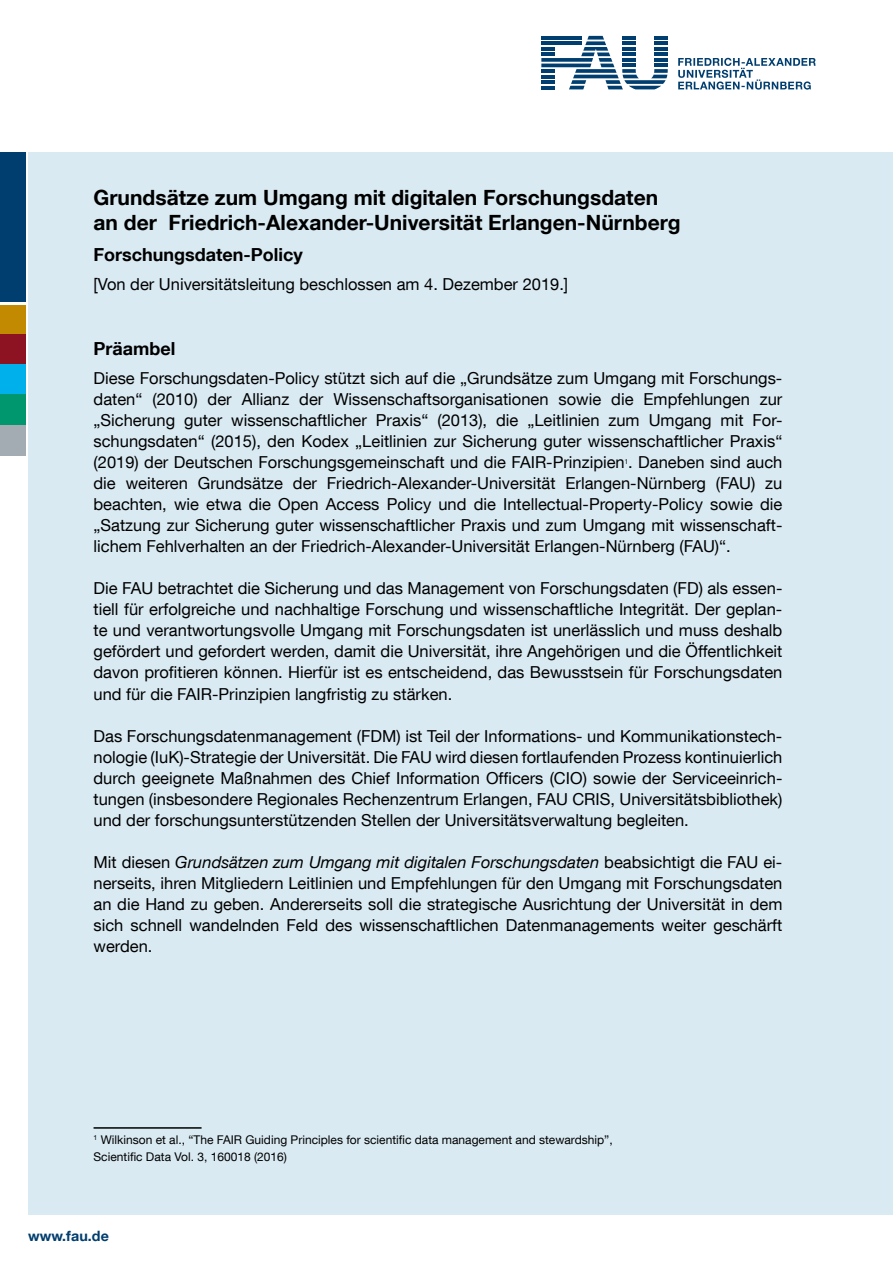
<style>
.page{position:relative;width:893px;height:1263px;background:#fff}
.page>*{position:absolute;margin:0;border:0;box-sizing:border-box;transform-origin:0 0}
.t1{font:700 21px/25.2px "Helvetica Neue LT Com";color:#000}
.t2{font:700 18px "Helvetica Neue LT Com";color:#000}
.t3{font:16.5px/21px "Helvetica Neue LT Com";color:#000;text-align:justify}
.t4{font:700 14.25px "Helvetica Neue LT Com";letter-spacing:.005em;color:#003e6f}
.t5{font:12px/16.5px "Helvetica Neue LT Com";color:#000}
.t6{font:condensed 7.05px "Helvetica Neue LT Com";color:#000}
.s1{font-style:italic}
</style>
<div class="page">
<div style="left:0;top:304px;width:26px;height:30px;background:#c28a00"></div>
<div style="left:0;top:334px;width:26px;height:30px;background:#8d1323"></div>
<div style="left:0;top:364px;width:26px;height:31px;background:#00b0eb"></div>
<div style="left:0;top:395px;width:26px;height:30px;background:#00976f"></div>
<div style="left:0;top:425px;width:26px;height:30px;background:#a3acb2"></div>
<div style="left:28px;top:152px;width:865px;height:1062px;background:#d9eaf2"></div>
<div style="left:0;top:152px;width:26px;height:152px;background:#003e6f"></div>
<hr style="left:0;top:302px;width:26px;height:3px;background:#fff">
<svg style="left:541px;top:36px;width:127px;height:53px"></svg>
<hr style="left:541px;top:36px;width:41px;height:4px;background:#003e6f">
<hr style="left:541px;top:47px;width:14px;height:4px;background:#003e6f">
<svg style="left:678px;top:58px;width:138px;height:32px"></svg>
<hr style="left:94px;top:1127px;width:108px;height:2px;background:#000">
<p class="t1" style="left:94px;top:185px;width:589px">Grundsätze zum Umgang mit digitalen Forschungsdaten an der Friedrich-Alexander-Universität Erlangen-Nürnberg</p>
<p class="t2" style="left:94px;top:243px;width:211px">Forschungsdaten-Policy</p>
<p class="t3" style="left:94px;top:273px;width:476px">[Von der Universitätsleitung beschlossen am 4. Dezember 2019.]</p>
<p class="t2" style="left:94px;top:337px;width:83px">Präambel</p>
<p class="t3" style="left:94px;top:368px;width:690px">Diese Forschungsdaten-Policy stützt sich auf die „Grundsätze zum Umgang mit Forschungs&shy;daten“ (2010) der Allianz der Wissenschaftsorganisationen sowie die Empfehlungen zur „Sicherung guter wissenschaftlicher Praxis“ (2013), die „Leitlinien zum Umgang mit For&shy;schungsdaten“ (2015), den Kodex „Leitlinien zur Sicherung guter wissenschaftlicher Praxis“ (2019) der Deutschen Forschungsgemeinschaft und die FAIR-Prinzipien . Daneben sind auch</p>
<p class="t6" style="left:625px;top:458px;width:5px">1</p>
<p class="t3" style="left:94px;top:473px;width:690px">die weiteren Grundsätze der Friedrich-Alexander-Universität Erlangen-Nürnberg (FAU) zu beachten, wie etwa die Open Access Policy und die Intellectual-Property-Policy sowie die „Satzung zur Sicherung guter wissenschaftlicher Praxis und zum Umgang mit wissenschaft&shy;lichem Fehlverhalten an der Friedrich-Alexander-Universität Erlangen-Nürnberg (FAU)“.</p>
<p class="t3" style="left:94px;top:578px;width:690px">Die FAU betrachtet die Sicherung und das Management von Forschungsdaten (FD) als essen&shy;tiell für erfolgreiche und nachhaltige Forschung und wissenschaftliche Integrität. Der geplan&shy;te und verantwortungsvolle Umgang mit Forschungsdaten ist unerlässlich und muss deshalb gefördert und gefordert werden, damit die Universität, ihre Angehörigen und die Öffentlichkeit davon profitieren können. Hierfür ist es entscheidend, das Bewusstsein für Forschungsdaten und für die FAIR-Prinzipien langfristig zu stärken.</p>
<p class="t3" style="left:94px;top:725px;width:690px">Das Forschungsdatenmanagement (FDM) ist Teil der Informations- und Kommunikationstech&shy;nologie (IuK)-Strategie der Universität. Die FAU wird diesen fortlaufenden Prozess kontinuierlich durch geeignete Maßnahmen des Chief Information Officers (CIO) sowie der Serviceeinrich&shy;tungen (insbesondere Regionales Rechenzentrum Erlangen, FAU CRIS, Universitätsbibliothek) und der forschungsunterstützenden Stellen der Universitätsverwaltung begleiten.</p>
<p class="t3" style="left:94px;top:851px;width:690px">Mit diesen <span class="s1">Grundsätzen zum Umgang mit digitalen Forschungsdaten</span> beabsichtigt die FAU ei&shy;nerseits, ihren Mitgliedern Leitlinien und Empfehlungen für den Umgang mit Forschungsdaten an die Hand zu geben. Andererseits soll die strategische Ausrichtung der Universität in dem sich schnell wandelnden Feld des wissenschaftlichen Datenmanagements weiter geschärft werden.</p>
<p class="t5" style="left:94px;top:1131px;width:521px"><sup>1</sup> Wilkinson et al., “The FAIR Guiding Principles for scientific data management and stewardship”,<br>Scientific Data Vol. 3, 160018 (2016)</p>
<p class="t4" style="left:28px;top:1227px;width:82px">www.fau.de</p>
</div>
